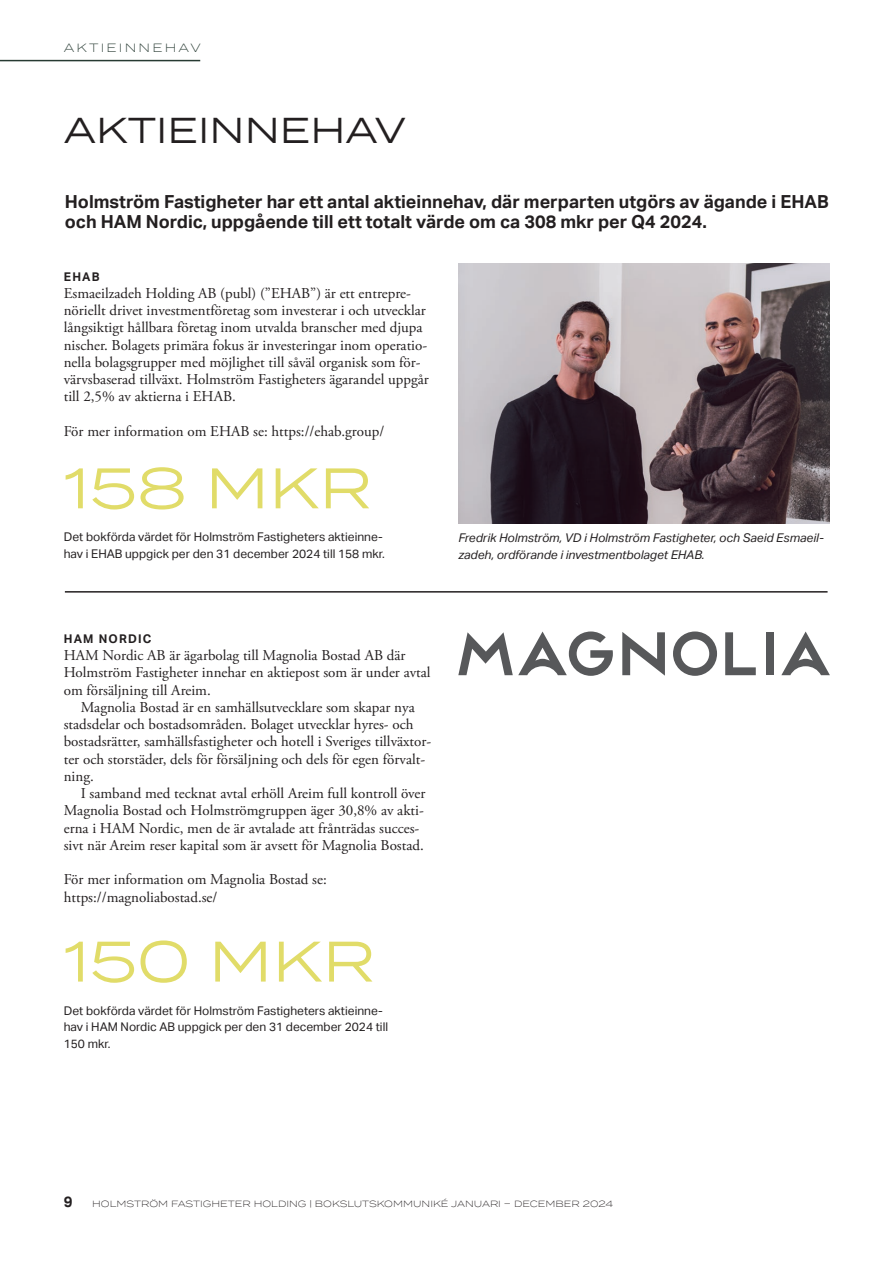
<style>
.page{position:relative;width:893px;height:1263px;background:#fff}
.page>*{position:absolute;margin:0;border:0;box-sizing:border-box;transform-origin:0 0}
.t1{font:57px "Termina";color:#e1dc69}
.t2{font:36px "Termina";color:#231f20}
.t3{font:700 18px/19.5px "Aktiv Grotesk";color:#231f20}
.t4{font:15px/17.2px "Adobe Garamond Pro";color:#231f20}
.t5{font:700 15px "Aktiv Grotesk";color:#231f20}
.t6{font:12px/16.5px "Aktiv Grotesk";color:#231f20}
.t7{font:italic 12px/16.5px "Aktiv Grotesk";color:#231f20}
.t8{font:700 12px "Aktiv Grotesk";letter-spacing:.1em;color:#231f20}
.t9{font:300 12px "Termina";color:#273a32}
.t10{font:300 9px "Termina";color:#231f20}
</style>
<div class="page">
<hr style="left:0;top:60px;width:200px;height:1px;background:#273a32">
<img style="left:458px;top:264px;width:372px;height:260px">
<hr style="left:65px;top:591px;width:763px;height:2px;background:#231f20">
<svg style="left:673px;top:631px;width:44px;height:45px"></svg>
<svg style="left:622px;top:632px;width:43px;height:44px"></svg>
<svg style="left:725px;top:632px;width:31px;height:43px"></svg>
<div style="left:766px;top:632px;width:8px;height:43px;background:#57585a"></div>
<svg style="left:781px;top:631px;width:49px;height:44px"></svg>
<svg style="left:458px;top:631px;width:155px;height:45px"></svg>
<p class="t9" style="left:64px;top:39px;width:25px">AKTIEINNEHAV</p>
<h2 class="t2" style="left:64px;top:103px;width:344px">AKTIEINNEHAV</h2>
<p class="t3" style="left:65px;top:192px;width:765px">Holmström Fastigheter har ett antal aktieinnehav, där merparten utgörs av ägande i EHAB och HAM Nordic, uppgående till ett totalt värde om ca 308 mkr per Q4 2024.</p>
<p class="t8" style="left:64px;top:269px;width:37px">EHAB</p>
<p class="t4" style="left:64px;top:285px;width:367px">Esmaeilzadeh Holding AB (publ) (”EHAB”) är ett entrepre&shy;nöriellt drivet investmentföretag som investerar i och utvecklar långsiktigt hållbara företag inom utvalda branscher med djupa nischer. Bolagets primära fokus är investeringar inom operatio&shy;nella bolagsgrupper med möjlighet till såväl organisk som för&shy;värvsbaserad tillväxt. Holmström Fastigheters ägarandel uppgår till 2,5% av aktierna i EHAB.</p>
<p class="t4" style="left:64px;top:423px;width:322px">För mer information om EHAB se: https://ehab.group/</p>
<h1 class="t1" style="left:64px;top:446px;width:310px">158 MKR</h1>
<p class="t6" style="left:64px;top:529px;width:323px">Det bokförda värdet för Holmström Fastigheters aktieinne&shy;hav i EHAB uppgick per den 31 december 2024 till 158 mkr.</p>
<p class="t7" style="left:458px;top:530px;width:367px">Fredrik Holmström, VD i Holmström Fastigheter, och Saeid Esmaeil&shy;zadeh, ordförande i investmentbolaget EHAB.</p>
<p class="t8" style="left:64px;top:632px;width:89px">HAM NORDIC</p>
<p class="t4" style="left:64px;top:647px;width:368px">HAM Nordic AB är ägarbolag till Magnolia Bostad AB där<br>Holmström Fastigheter innehar en aktiepost som är under avtal om försäljning till Areim.</p>
<p class="t4" style="left:64px;top:699px;width:369px;text-indent:17px">Magnolia Bostad är en samhällsutvecklare som skapar nya stadsdelar och bostadsområden. Bolaget utvecklar hyres- och bostadsrätter, samhällsfastigheter och hotell i Sveriges tillväxtor&shy;ter och storstäder, dels för försäljning och dels för egen förvalt&shy;ning.</p>
<p class="t4" style="left:64px;top:785px;width:363px;text-indent:17px">I samband med tecknat avtal erhöll Areim full kontroll över Magnolia Bostad och Holmströmgruppen äger 30,8% av akti&shy;erna i HAM Nordic, men de är avtalade att frånträdas succes&shy;sivt när Areim reser kapital som är avsett för Magnolia Bostad.</p>
<p class="t4" style="left:64px;top:871px;width:265px">För mer information om Magnolia Bostad se: https://magnoliabostad.se/</p>
<h1 class="t1" style="left:64px;top:920px;width:313px">150 MKR</h1>
<p class="t6" style="left:64px;top:1002px;width:326px">Det bokförda värdet för Holmström Fastigheters aktieinne&shy;hav i HAM Nordic AB uppgick per den 31 december 2024 till<br>150 mkr.</p>
<p class="t5" style="left:64px;top:1193px;width:10px">9</p>
<p class="t10" style="left:92px;top:1197px;width:523px">HOLMSTRÖM FASTIGHETER HOLDING | BOKSLUTSKOMMUNIKÉ JANUARI – DECEMBER 2024</p>
</div>
